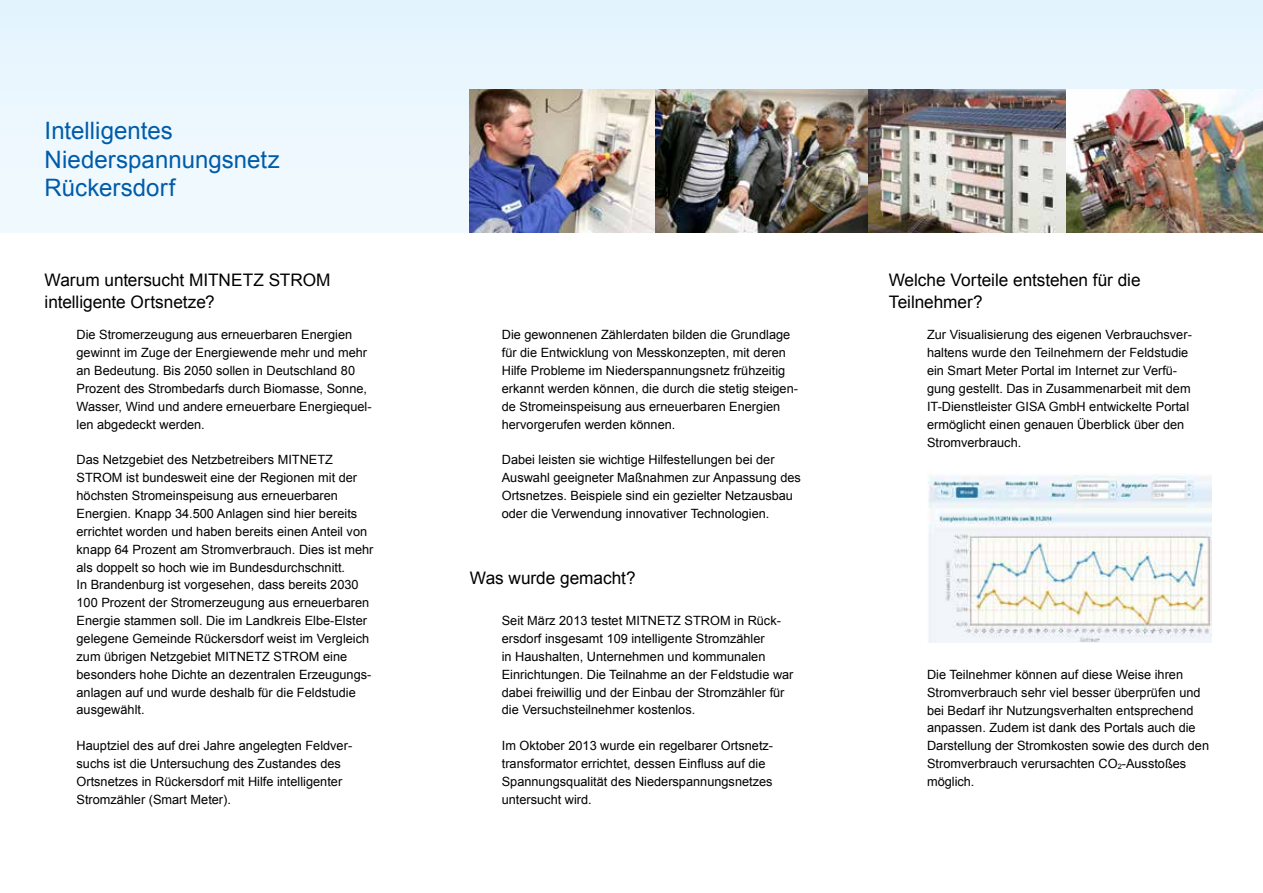
<style>
.page{position:relative;width:1263px;height:893px;background:#fff}
.page>*{position:absolute;margin:0;border:0;box-sizing:border-box;transform-origin:0 0}
.t1{font:24px/28.5px "Arial";letter-spacing:.005em;color:#005ca9}
.t2{font:17.25px/22.5px "Arial";letter-spacing:-.005em;color:#000}
.t3{font:12.75px/17.9px "Arial";color:#000}
</style>
<div class="page">
<div style="left:0;top:0;width:1263px;height:232px;background:#e9f6fe"></div>
<img style="left:927px;top:475px;width:285px;height:168px">
<img style="left:470px;top:89px;width:793px;height:143px">
<h1 class="t1" style="left:45px;top:117px;width:237px">Intelligentes<br>Niederspannungsnetz<br>Rückersdorf</h1>
<h2 class="t2" style="left:45px;top:269px;width:287px">Warum untersucht MITNETZ STROM intelligente Ortsnetze?</h2>
<h2 class="t2" style="left:889px;top:269px;width:253px">Welche Vorteile entstehen für die<br>Teilnehmer?</h2>
<p class="t3" style="left:77px;top:326px;width:297px">Die Stromerzeugung aus erneuerbaren Energien gewinnt im Zuge der Energiewende mehr und mehr an Bedeutung. Bis 2050 sollen in Deutschland 80<br>Prozent des Strombedarfs durch Biomasse, Sonne, Wasser, Wind und andere erneuerbare Energiequel&shy;len abgedeckt werden.</p>
<p class="t3" style="left:77px;top:451px;width:298px">Das Netzgebiet des Netzbetreibers MITNETZ STROM ist bundesweit eine der Regionen mit der höchsten Stromeinspeisung aus erneuerbaren Energien. Knapp 34.500 Anlagen sind hier bereits errichtet worden und haben bereits einen Anteil von knapp 64 Prozent am Stromverbrauch. Dies ist mehr als doppelt so hoch wie im Bundesdurchschnitt.<br>In Brandenburg ist vorgesehen, dass bereits 2030<br>100 Prozent der Stromerzeugung aus erneuerbaren Energie stammen soll. Die im Landkreis Elbe-Elster gelegene Gemeinde Rückersdorf weist im Vergleich zum übrigen Netzgebiet MITNETZ STROM eine besonders hohe Dichte an dezentralen Erzeugungs&shy;anlagen auf und wurde deshalb für die Feldstudie ausgewählt.</p>
<p class="t3" style="left:77px;top:737px;width:277px">Hauptziel des auf drei Jahre angelegten Feldver&shy;suchs ist die Untersuchung des Zustandes des Ortsnetzes in Rückersdorf mit Hilfe intelligenter Stromzähler (Smart Meter).</p>
<p class="t3" style="left:502px;top:326px;width:298px">Die gewonnenen Zählerdaten bilden die Grundlage für die Entwicklung von Messkonzepten, mit deren Hilfe Probleme im Niederspannungsnetz frühzeitig erkannt werden können, die durch die stetig steigen&shy;de Stromeinspeisung aus erneuerbaren Energien hervorgerufen werden können.</p>
<p class="t3" style="left:502px;top:451px;width:301px">Dabei leisten sie wichtige Hilfestellungen bei der Auswahl geeigneter Maßnahmen zur Anpassung des Ortsnetzes. Beispiele sind ein gezielter Netzausbau oder die Verwendung innovativer Technologien.</p>
<h2 class="t2" style="left:470px;top:567px;width:167px">Was wurde gemacht?</h2>
<p class="t3" style="left:502px;top:612px;width:293px">Seit März 2013 testet MITNETZ STROM in Rück&shy;ersdorf insgesamt 109 intelligente Stromzähler<br>in Haushalten, Unternehmen und kommunalen Einrichtungen. Die Teilnahme an der Feldstudie war dabei freiwillig und der Einbau der Stromzähler für die Versuchsteilnehmer kostenlos.</p>
<p class="t3" style="left:502px;top:737px;width:273px">Im Oktober 2013 wurde ein regelbarer Ortsnetz&shy;transformator errichtet, dessen Einfluss auf die Spannungsqualität des Niederspannungsnetzes untersucht wird.</p>
<p class="t3" style="left:927px;top:326px;width:266px">Zur Visualisierung des eigenen Verbrauchsver&shy;haltens wurde den Teilnehmern der Feldstudie ein Smart Meter Portal im Internet zur Verfü&shy;gung gestellt. Das in Zusammenarbeit mit dem IT-Dienstleister GISA GmbH entwickelte Portal ermöglicht einen genauen Überblick über den Stromverbrauch.</p>
<p class="t3" style="left:927px;top:665px;width:284px">Die Teilnehmer können auf diese Weise ihren Stromverbrauch sehr viel besser überprüfen und bei Bedarf ihr Nutzungsverhalten entsprechend anpassen. Zudem ist dank des Portals auch die Darstellung der Stromkosten sowie des durch den Stromverbrauch verursachten CO<sub>2</sub>-Ausstoßes möglich.</p>
</div>
